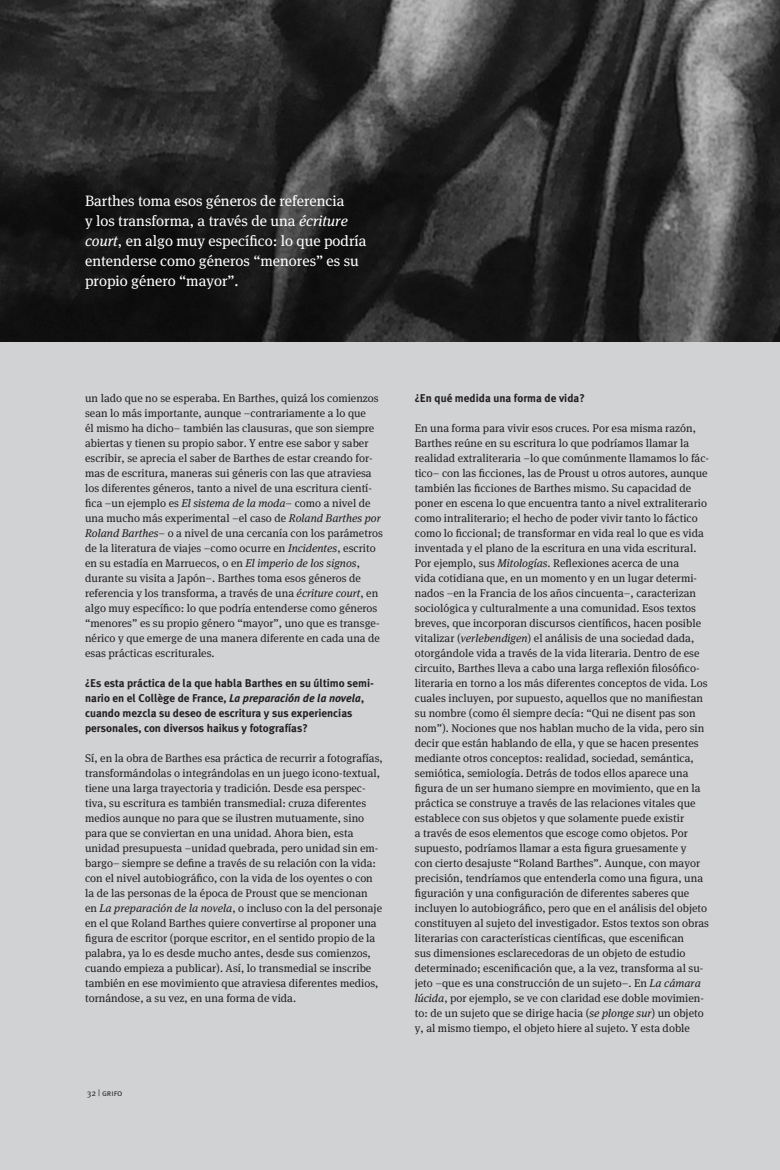
<style>
.page{position:relative;width:780px;height:1170px;background:#fff}
.page>*{position:absolute;margin:0;border:0;box-sizing:border-box;transform-origin:0 0}
.DESTACADO_ENTREVISTA{font:15px/20px "Meta Serif";color:#fff}
.t1{font:11.25px/15px "Meta Serif Lf";color:#231f20}
.PREGUNTASSANS{font:700 11.25px/15px "Meta Plus";color:#231f20}
.t2{font:8.75px "Meta Plus Normal Caps";color:#231f20}
.s1{font-style:italic}
.s2{font-family:"Meta Plus Normal"}
</style>
<div class="page">
<div style="left:0;top:342px;width:780px;height:827px;background:#d1d2d4"></div>
<img style="left:0;top:0;width:779px;height:342px">
<p class="DESTACADO_ENTREVISTA" style="left:85px;top:191px;width:283px">Barthes toma esos géneros de referencia<br>y los transforma, a través de una <span class="s1">écriture court</span>, en algo muy específico: lo que podría entenderse como géneros “menores” es su propio género “mayor”.</p>
<p class="t1" style="left:85px;top:390px;width:299px">un lado que no se esperaba. En Barthes, quizá los comienzos sean lo más importante, aunque –contrariamente a lo que<br>él mismo ha dicho– también las clausuras, que son siempre abiertas y tienen su propio sabor. Y entre ese sabor y saber escribir, se aprecia el saber de Barthes de estar creando for&shy;mas de escritura, maneras sui géneris con las que atraviesa los diferentes géneros, tanto a nivel de una escritura cientí&shy;fica –un ejemplo es <span class="s1">El sistema de la moda</span>– como a nivel de una mucho más experimental –el caso de <span class="s1">Roland Barthes por Roland Barthes</span>– o a nivel de una cercanía con los parámetros de la literatura de viajes –como ocurre en <span class="s1">Incidentes</span>, escrito en su estadía en Marruecos, o en <span class="s1">El imperio de los signos</span>, durante su visita a Japón–. Barthes toma esos géneros de referencia y los transforma, a través de una <span class="s1">écriture court</span>, en algo muy específico: lo que podría entenderse como géneros “menores” es su propio género “mayor”, uno que es transge&shy;nérico y que emerge de una manera diferente en cada una de esas prácticas escriturales.</p>
<p class="PREGUNTASSANS" style="left:85px;top:675px;width:290px">¿Es esta práctica de la que habla Barthes en su último semi&shy;nario en el Collège de France, <span class="s1">La preparación de la novela</span>, cuando mezcla su deseo de escritura y sus experiencias personales, con diversos haikus y fotografías?</p>
<p class="t1" style="left:85px;top:750px;width:299px">Sí, en la obra de Barthes esa práctica de recurrir a fotografías, transformándolas o integrándolas en un juego icono-textual, tiene una larga trayectoria y tradición. Desde esa perspec&shy;tiva, su escritura es también transmedial: cruza diferentes medios aunque no para que se ilustren mutuamente, sino para que se conviertan en una unidad. Ahora bien, esta unidad presupuesta –unidad quebrada, pero unidad sin em&shy;bargo– siempre se define a través de su relación con la vida: con el nivel autobiográfico, con la vida de los oyentes o con la de las personas de la época de Proust que se mencionan<br>en <span class="s1">La preparación de la novela</span>, o incluso con la del personaje en el que Roland Barthes quiere convertirse al proponer una figura de escritor (porque escritor, en el sentido propio de la palabra, ya lo es desde mucho antes, desde sus comienzos, cuando empieza a publicar). Así, lo transmedial se inscribe también en ese movimiento que atraviesa diferentes medios, tornándose, a su vez, en una forma de vida.</p>
<p class="t2" style="left:87px;top:1088px;width:37px"><span class="s2">32 |</span> grifo</p>
<p class="PREGUNTASSANS" style="left:415px;top:390px;width:171px">¿En qué medida una forma de vida?</p>
<p class="t1" style="left:415px;top:420px;width:296px">En una forma para vivir esos cruces. Por esa misma razón, Barthes reúne en su escritura lo que podríamos llamar la realidad extraliteraria –lo que comúnmente llamamos lo fác&shy;tico– con las ficciones, las de Proust u otros autores, aunque también las ficciones de Barthes mismo. Su capacidad de poner en escena lo que encuentra tanto a nivel extraliterario como intraliterario; el hecho de poder vivir tanto lo fáctico como lo ficcional; de transformar en vida real lo que es vida inventada y el plano de la escritura en una vida escritural.<br>Por ejemplo, sus <span class="s1">Mitologías</span>. Reflexiones acerca de una<br>vida cotidiana que, en un momento y en un lugar determi&shy;nados –en la Francia de los años cincuenta–, caracterizan sociológica y culturalmente a una comunidad. Esos textos breves, que incorporan discursos científicos, hacen posible vitalizar (<span class="s1">verlebendigen</span>) el análisis de una sociedad dada, otorgándole vida a través de la vida literaria. Dentro de ese circuito, Barthes lleva a cabo una larga reflexión filosófico&shy;literaria en torno a los más diferentes conceptos de vida. Los cuales incluyen, por supuesto, aquellos que no manifiestan su nombre (como él siempre decía: “Qui ne disent pas son nom”). Nociones que nos hablan mucho de la vida, pero sin decir que están hablando de ella, y que se hacen presentes mediante otros conceptos: realidad, sociedad, semántica, semiótica, semiología. Detrás de todos ellos aparece una figura de un ser humano siempre en movimiento, que en la práctica se construye a través de las relaciones vitales que establece con sus objetos y que solamente puede existir<br>a través de esos elementos que escoge como objetos. Por supuesto, podríamos llamar a esta figura gruesamente y<br>con cierto desajuste “Roland Barthes”. Aunque, con mayor precisión, tendríamos que entenderla como una figura, una figuración y una configuración de diferentes saberes que incluyen lo autobiográfico, pero que en el análisis del objeto constituyen al sujeto del investigador. Estos textos son obras literarias con características científicas, que escenifican<br>sus dimensiones esclarecedoras de un objeto de estudio determinado; escenificación que, a la vez, transforma al su&shy;jeto –que es una construcción de un sujeto–. En <span class="s1">La cámara lúcida</span>, por ejemplo, se ve con claridad ese doble movimien&shy;to: de un sujeto que se dirige hacia (<span class="s1">se plonge sur</span>) un objeto y, al mismo tiempo, el objeto hiere al sujeto. Y esta doble</p>
</div>
